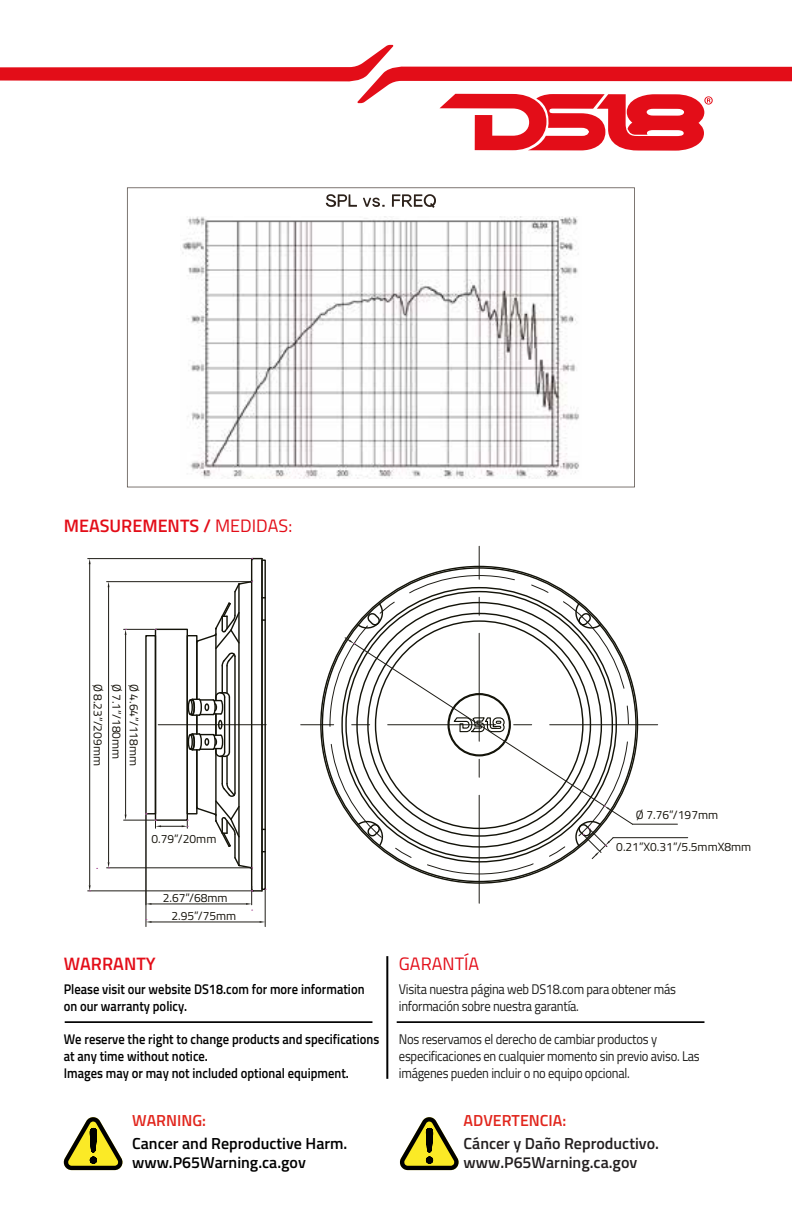
<style>
.page{position:relative;width:792px;height:1224px;background:#fff}
.page>*{position:absolute;margin:0;border:0;box-sizing:border-box;transform-origin:0 0}
.t1{font:600 18px "Titillium Web";color:#e30d18}
.t2{font:18px "Titillium Web";color:#e30d18}
.t3{font:600 16px/19.2px "Titillium Web";color:#000}
.t4{font:600 16px/19.2px "Titillium Web";color:#231f20}
.t5{font:600 16px "Titillium Web";color:#e1261d}
.t6{font:14px/16.8px "Titillium Web";letter-spacing:-.02em;color:#1d1d1b;scale:.9 1}
.t7{font:600 14px/16.8px "Titillium Web";color:#000;scale:.9 1}
.t8{font:12px/17.8px "Titillium Web";color:#16130b}
.s1{font-weight:400}
</style>
<div class="page">
<svg style="left:127px;top:188px;width:508px;height:299px"></svg>
<img style="left:181px;top:216px;width:400px;height:262px">
<svg style="left:0;top:45px;width:792px;height:106px"></svg>
<hr style="left:386px;top:956px;width:2px;height:123px;background:#000">
<hr style="left:65px;top:1021px;width:307px;height:2px;background:#000">
<hr style="left:397px;top:1021px;width:307px;height:2px;background:#000">
<svg style="left:63px;top:1117px;width:60px;height:53px"></svg>
<svg style="left:400px;top:1117px;width:59px;height:53px"></svg>
<hr style="left:251px;top:559px;width:1px;height:332px;background:#131309">
<div style="left:261px;top:559px;width:5px;height:331px;border:1px solid #131309"></div>
<hr style="left:107px;top:581px;width:144px;height:1px;background:#1e1c16">
<hr style="left:107px;top:867px;width:144px;height:1px;background:#1e1c16">
<hr style="left:108px;top:587px;width:1px;height:275px;background:#1e1c16">
<hr style="left:88px;top:558px;width:163px;height:1px;background:#1e1c16">
<hr style="left:88px;top:891px;width:163px;height:1px;background:#1e1c16">
<hr style="left:89px;top:564px;width:1px;height:321px;background:#1e1c16">
<hr style="left:152px;top:904px;width:94px;height:1px;background:#1e1c16">
<hr style="left:265px;top:888px;width:1px;height:39px;background:#1e1c16">
<hr style="left:146px;top:815px;width:1px;height:112px;background:#1e1c16">
<hr style="left:152px;top:922px;width:108px;height:1px;background:#1e1c16">
<hr style="left:124px;top:820px;width:30px;height:1px;background:#1e1c16">
<hr style="left:124px;top:629px;width:30px;height:1px;background:#1e1c16">
<hr style="left:125px;top:635px;width:1px;height:180px;background:#1e1c16">
<svg style="left:250px;top:557px;width:12px;height:5px"></svg>
<svg style="left:89px;top:885px;width:2px;height:7px"></svg>
<svg style="left:246px;top:886px;width:20px;height:25px"></svg>
<svg style="left:146px;top:919px;width:6px;height:4px"></svg>
<svg style="left:142px;top:579px;width:124px;height:292px"></svg>
<hr style="left:633px;top:824px;width:44px;height:1px;background:#1e1c16">
<hr style="left:613px;top:837px;width:75px;height:1px;background:#1e1c16">
<svg style="left:301px;top:546px;width:357px;height:357px"></svg>
<p class="t1" style="left:64px;top:512px;width:230px">MEASUREMENTS / <span class="s1">MEDIDAS:</span></p>
<p class="t8" style="left:108px;top:684px;width:84px;rotate:90deg">Ø 8.23”/209mm</p>
<p class="t8" style="left:126px;top:684px;width:77px;rotate:90deg">Ø 7.1”/180mm</p>
<p class="t8" style="left:143px;top:684px;width:84px;rotate:90deg">Ø 4.64”/118mm</p>
<p class="t8" style="left:152px;top:829px;width:66px">0.79”/20mm</p>
<p class="t8" style="left:171px;top:888px;width:66px;text-indent:-9px">2.67”/68mm<br>2.95”/75mm</p>
<p class="t1" style="left:64px;top:950px;width:93px">WARRANTY</p>
<p class="t2" style="left:399px;top:951px;width:82px">GARANTÍA</p>
<p class="t8" style="left:636px;top:806px;width:84px">Ø 7.76”/197mm</p>
<p class="t8" style="left:616px;top:837px;width:136px">0.21”X0.31”/5.5mmX8mm</p>
<p class="t7" style="left:64px;top:980px;width:336px">Please visit our website DS18.com for more information on our warranty policy.</p>
<p class="t7" style="left:64px;top:1030px;width:352px">We reserve the right to change products and specifications at any time without notice.<br>Images may or may not included optional equipment.</p>
<p class="t5" style="left:132px;top:1108px;width:75px">WARNING:</p>
<p class="t3" style="left:132px;top:1133px;width:217px">Cancer and Reproductive Harm. www.P65Warning.ca.gov</p>
<p class="t6" style="left:399px;top:980px;width:310px">Visita nuestra página web DS18.com para obtener más información sobre nuestra garantía.</p>
<p class="t6" style="left:399px;top:1030px;width:336px">Nos reservamos el derecho de cambiar productos y especificaciones en cualquier momento sin previo aviso. Las imágenes pueden incluir o no equipo opcional.</p>
<p class="t5" style="left:464px;top:1108px;width:104px">ADVERTENCIA:</p>
<p class="t4" style="left:464px;top:1133px;width:197px">Cáncer y Daño Reproductivo. www.P65Warning.ca.gov</p>
</div>
